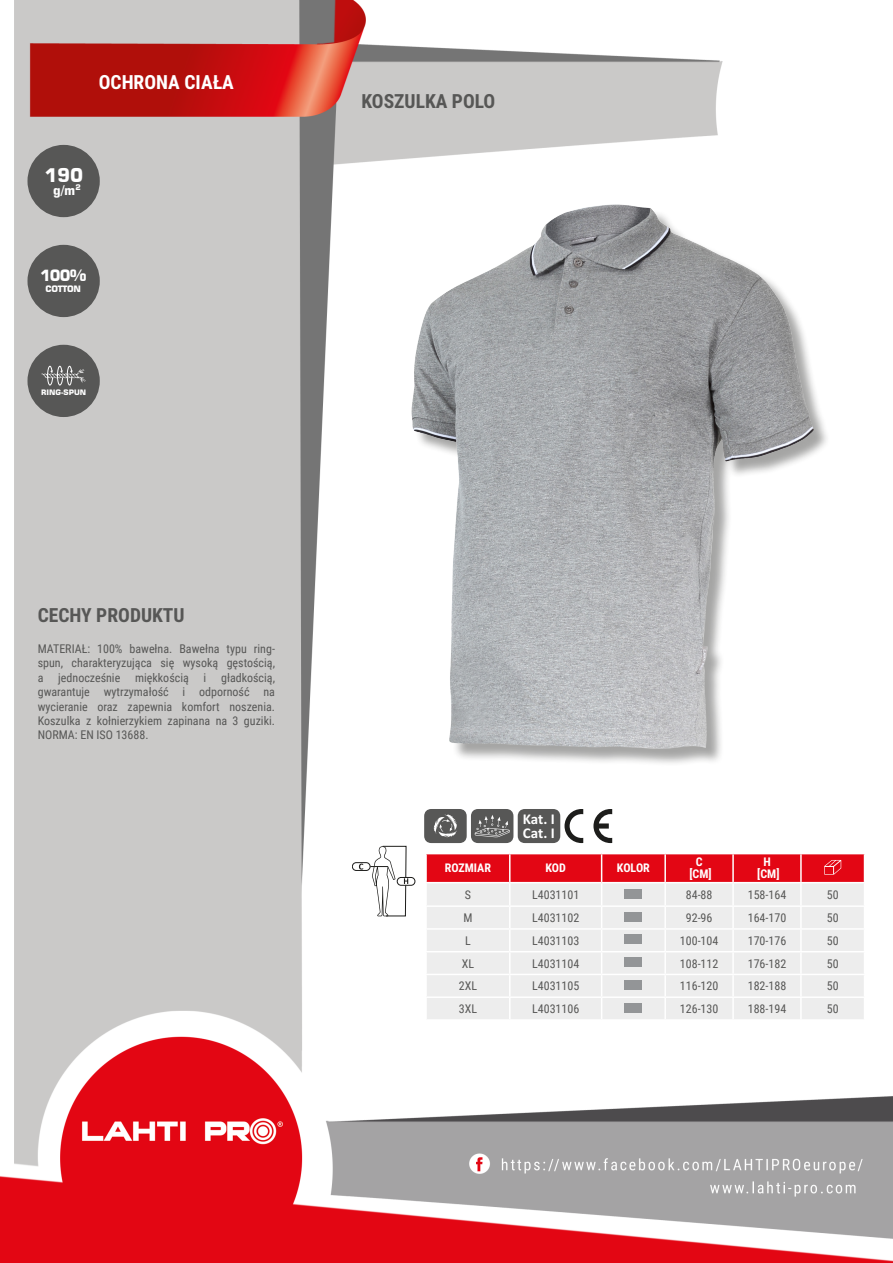
<style>
.page{position:relative;width:893px;height:1263px;background:#fff}
.page>*{position:absolute;margin:0;border:0;box-sizing:border-box;transform-origin:0 0}
.MateriaĹ__CECHY{font:700 19.5px "Roboto Condensed";color:#575756}
.Lewo_bez_dzielenia{font:700 19.5px "Roboto Condensed";color:#575756}
.Center{font:700 19.5px "Roboto Condensed";color:#fff}
.t1{font:700 18.75px "Square 721 BT";color:#fff}
.t2{font:700 15.45px "Square 721 BT";color:#fff}
.t3{font:700 15px/13.8px "Calibri Profix";color:#fff}
.t4{font:700 13.05px "Square 721 BT";color:#fff}
.Opisy{font:12px/14.4px "Roboto Condensed";color:#575756;text-align:justify}
.Center-2{font:12px "Roboto Condensed";color:#575756}
.Indeks{font:12px "Roboto Condensed";color:#575756}
.Tabelka_nagĹ_Ăłwek{font:700 12px "Roboto Condensed";color:#fff}
.Ĺšrodek__wymuszenie{font:700 12px "Roboto Condensed";color:#fff}
.Ĺšrodek_bez_dzieleni{font:700 12px "Roboto Condensed";letter-spacing:-.005em;color:#fff}
.t5{font:700 8.85px "Square 721 BT";letter-spacing:-.05em;color:#fff}
.t6{font:700 7.5px "Square 721 BT";color:#fff}
</style>
<div class="page">
<img style="left:0;top:0;width:893px;height:1263px">
<div style="left:27px;top:145px;width:73px;height:72px;background:#575756;border-radius:50%"></div>
<div style="left:27px;top:245px;width:73px;height:72px;background:#575756;border-radius:50%"></div>
<div style="left:27px;top:345px;width:73px;height:72px;background:#575756;border-radius:50%"></div>
<div style="left:414px;top:207px;width:417px;height:560px;background:#1d1d1b;opacity:.4"></div>
<img style="left:411px;top:204px;width:402px;height:544px">
<hr style="left:425px;top:854px;width:2px;height:28px;background:#fff">
<hr style="left:425px;top:883px;width:2px;height:22px;background:#fff">
<hr style="left:425px;top:907px;width:2px;height:21px;background:#fff">
<hr style="left:425px;top:930px;width:2px;height:21px;background:#fff">
<hr style="left:425px;top:952px;width:2px;height:22px;background:#fff">
<hr style="left:425px;top:975px;width:2px;height:21px;background:#fff">
<hr style="left:425px;top:998px;width:2px;height:21px;background:#fff">
<hr style="left:425px;top:853px;width:85px;height:1px;background:#fff">
<hr style="left:425px;top:882px;width:85px;height:1px;background:#fff">
<hr style="left:425px;top:905px;width:85px;height:2px;background:#fff">
<hr style="left:425px;top:928px;width:85px;height:2px;background:#fff">
<hr style="left:425px;top:951px;width:85px;height:1px;background:#fff">
<hr style="left:425px;top:974px;width:85px;height:1px;background:#fff">
<hr style="left:425px;top:996px;width:85px;height:2px;background:#fff">
<hr style="left:425px;top:1019px;width:85px;height:2px;background:#fff">
<hr style="left:510px;top:1019px;width:92px;height:2px;background:#fff">
<hr style="left:602px;top:1019px;width:63px;height:2px;background:#fff">
<hr style="left:665px;top:1019px;width:68px;height:2px;background:#fff">
<hr style="left:733px;top:1019px;width:68px;height:2px;background:#fff">
<hr style="left:801px;top:1019px;width:64px;height:2px;background:#fff">
<svg style="left:426px;top:853px;width:439px;height:166px;background:#ecc8ca"></svg>
<div style="left:625px;top:889px;width:17px;height:10px;background:#939597"></div>
<div style="left:625px;top:912px;width:17px;height:9px;background:#939597"></div>
<div style="left:625px;top:934px;width:17px;height:10px;background:#939597"></div>
<div style="left:625px;top:957px;width:17px;height:10px;background:#939597"></div>
<div style="left:625px;top:980px;width:17px;height:10px;background:#939597"></div>
<div style="left:625px;top:1003px;width:17px;height:10px;background:#939597"></div>
<div style="left:424px;top:809px;width:43px;height:34px;background:#575756;border-radius:7px"></div>
<svg style="left:433px;top:814px;width:24px;height:24px"></svg>
<div style="left:471px;top:809px;width:42px;height:34px;background:#575756;border-radius:7px"></div>
<svg style="left:475px;top:815px;width:35px;height:22px"></svg>
<div style="left:518px;top:809px;width:42px;height:34px;background:#575756;border-radius:7px"></div>
<svg style="left:593px;top:809px;width:19px;height:34px"></svg>
<svg style="left:564px;top:809px;width:19px;height:34px"></svg>
<svg style="left:41px;top:366px;width:45px;height:20px"></svg>
<div style="left:352px;top:862px;width:18px;height:9px;background:#fff;border:1px solid #1d1d1b;border-radius:4px"></div>
<svg style="left:359px;top:863px;width:4px;height:6px"></svg>
<svg style="left:397px;top:877px;width:18px;height:8px"></svg>
<svg style="left:370px;top:846px;width:38px;height:70px"></svg>
<p class="Center" style="left:99px;top:69px;width:137px">OCHRONA CIAŁA</p>
<p class="t1" style="left:44px;top:163px;width:41px">190</p>
<p class="t4" style="left:53px;top:182px;width:29px">g/m<sup>2</sup></p>
<p class="t2" style="left:40px;top:266px;width:48px">100%</p>
<p class="t5" style="left:46px;top:284px;width:37px">COTTON</p>
<p class="t6" style="left:41px;top:388px;width:47px">RING-SPUN</p>
<p class="MateriaĹ__CECHY" style="left:38px;top:601px;width:148px">CECHY PRODUKTU</p>
<p class="Opisy" style="left:38px;top:641px;width:239px">MATERIAŁ: 100% bawełna. Bawełna typu ring&shy;spun, charakteryzująca się wysoką gęstością, a jednocześnie miękkością i gładkością, gwarantuje wytrzymałość i odporność na wycieranie oraz zapewnia komfort noszenia.<br>Koszulka z kołnierzykiem zapinana na 3 guziki.<br>NORMA: EN ISO 13688.</p>
<p class="Lewo_bez_dzielenia" style="left:361px;top:88px;width:135px">KOSZULKA POLO</p>
<p class="t3" style="left:523px;top:811px;width:34px">Kat. I<br>Cat. I</p>
<p class="Tabelka_nagĹ_Ăłwek" style="left:445px;top:860px;width:48px">ROZMIAR</p>
<p class="Tabelka_nagĹ_Ăłwek" style="left:545px;top:860px;width:22px">KOD</p>
<p class="Ĺšrodek_bez_dzieleni" style="left:617px;top:860px;width:34px">KOLOR</p>
<p class="Ĺšrodek_bez_dzieleni" style="left:696px;top:854px;width:8px">C</p>
<p class="Ĺšrodek__wymuszenie" style="left:689px;top:866px;width:24px">[CM]</p>
<p class="Ĺšrodek_bez_dzieleni" style="left:763px;top:854px;width:9px">H</p>
<p class="Ĺšrodek__wymuszenie" style="left:757px;top:866px;width:24px">[CM]</p>
<p class="Center-2" style="left:465px;top:886px;width:8px">S</p>
<p class="Indeks" style="left:532px;top:886px;width:49px">L4031101</p>
<p class="Center-2" style="left:686px;top:886px;width:28px">84-88</p>
<p class="Center-2" style="left:748px;top:886px;width:40px">158-164</p>
<p class="Center-2" style="left:827px;top:886px;width:13px">50</p>
<p class="Center-2" style="left:463px;top:909px;width:11px">M</p>
<p class="Indeks" style="left:532px;top:909px;width:49px">L4031102</p>
<p class="Center-2" style="left:686px;top:909px;width:28px">92-96</p>
<p class="Center-2" style="left:748px;top:909px;width:40px">164-170</p>
<p class="Center-2" style="left:827px;top:909px;width:13px">50</p>
<p class="Center-2" style="left:465px;top:932px;width:7px">L</p>
<p class="Indeks" style="left:532px;top:932px;width:49px">L4031103</p>
<p class="Center-2" style="left:680px;top:932px;width:40px">100-104</p>
<p class="Center-2" style="left:748px;top:932px;width:40px">170-176</p>
<p class="Center-2" style="left:827px;top:932px;width:13px">50</p>
<p class="Center-2" style="left:462px;top:955px;width:14px">XL</p>
<p class="Indeks" style="left:532px;top:955px;width:49px">L4031104</p>
<p class="Center-2" style="left:680px;top:955px;width:40px">108-112</p>
<p class="Center-2" style="left:748px;top:955px;width:40px">176-182</p>
<p class="Center-2" style="left:827px;top:955px;width:13px">50</p>
<p class="Center-2" style="left:459px;top:978px;width:20px">2XL</p>
<p class="Indeks" style="left:532px;top:978px;width:49px">L4031105</p>
<p class="Center-2" style="left:680px;top:978px;width:40px">116-120</p>
<p class="Center-2" style="left:748px;top:978px;width:40px">182-188</p>
<p class="Center-2" style="left:827px;top:978px;width:13px">50</p>
<p class="Center-2" style="left:459px;top:1000px;width:20px">3XL</p>
<p class="Indeks" style="left:532px;top:1000px;width:49px">L4031106</p>
<p class="Center-2" style="left:680px;top:1000px;width:40px">126-130</p>
<p class="Center-2" style="left:748px;top:1000px;width:40px">188-194</p>
<p class="Center-2" style="left:827px;top:1000px;width:13px">50</p>
</div>
